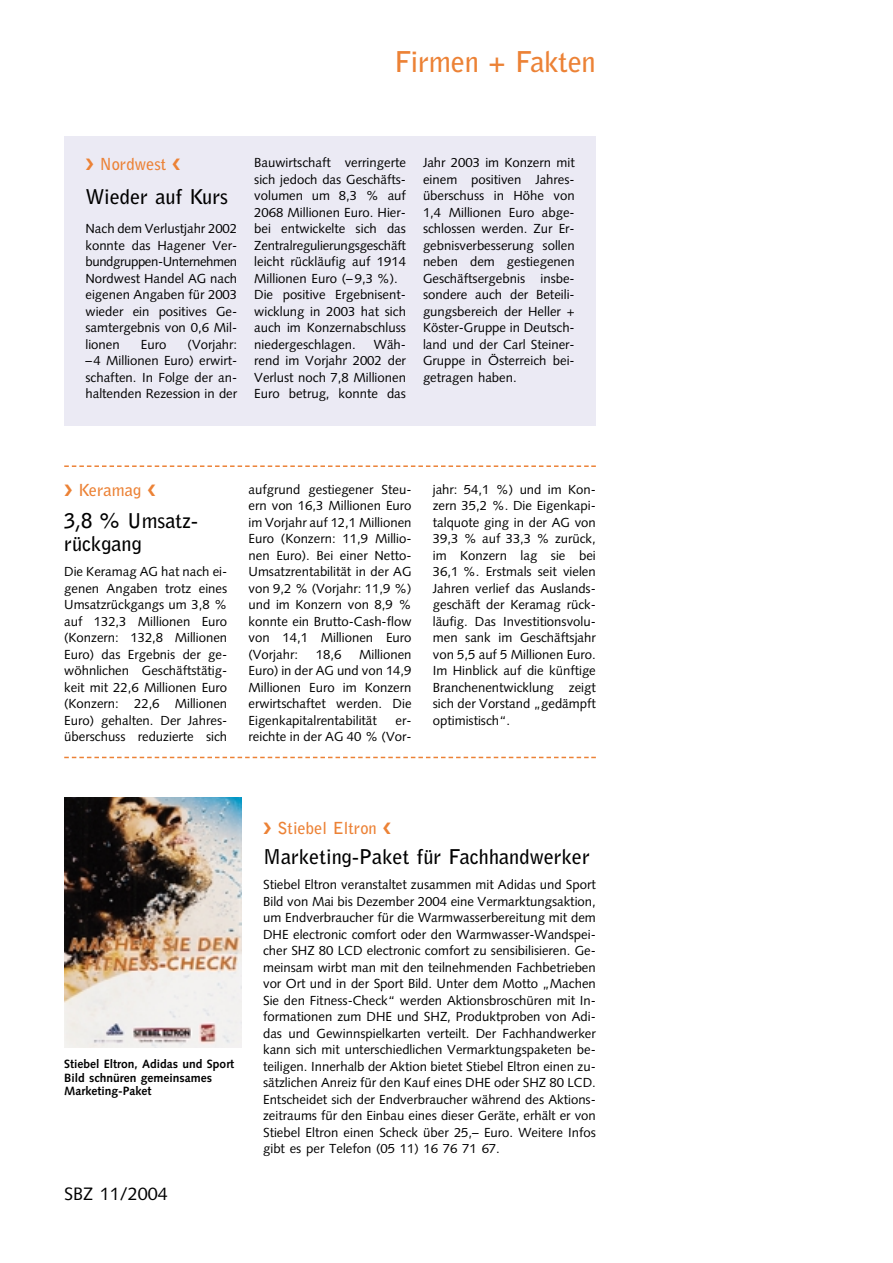
<style>
.page{position:relative;width:893px;height:1263px;background:#fff}
.page>*{position:absolute;margin:0;border:0;box-sizing:border-box;transform-origin:0 0}
.t1{font:700 28.5px "Bell Gothic";letter-spacing:-.01em;color:#ec8236}
.t2{font:700 20.25px/23.2px "Bell Gothic";color:#000}
.t3{font:18px "Syntax";color:#000}
.t4{font:700 16.5px "Bell Gothic";color:#ec8236}
.t5{font:13.2px/16.5px "Syntax";color:#000;text-align:justify}
.t6{font:700 12px/13.5px "Syntax";color:#000}
</style>
<div class="page">
<div style="left:64px;top:136px;width:532px;height:289px;background:#ebeaf4"></div>
<svg style="left:64px;top:465px;width:532px;height:2px"></svg>
<svg style="left:64px;top:757px;width:532px;height:1px"></svg>
<img style="left:64px;top:798px;width:178px;height:249px">
<h1 class="t1" style="left:394px;top:51px;width:203px">Firmen + Fakten</h1>
<p class="t4" style="left:100px;top:157px;width:68px">Nordwest</p>
<h2 class="t2" style="left:85px;top:187px;width:144px">Wieder auf Kurs</h2>
<p class="t5" style="left:85px;top:222px;width:153px">Nach dem Verlustjahr 2002 konnte das Hagener Ver&shy;bundgruppen-Unternehmen Nordwest Handel AG nach eigenen Angaben für 2003 wieder ein positives Ge&shy;samtergebnis von 0,6 Mil&shy;lionen</p>
<p class="t5" style="left:85px;top:337px;width:153px;text-indent:102px">(Vorjahr: –4 Millionen Euro) erwirt&shy;schaften. In Folge der an&shy;haltenden Rezession in der</p>
<p class="t5" style="left:141px;top:337px;width:27px">Euro</p>
<p class="t5" style="left:254px;top:156px;width:153px;text-align:left">Bauwirtschaft verringerte sich jedoch das Geschäfts&shy;volumen um 8,3 % auf<br>2068 Millionen Euro. Hier&shy;bei entwickelte sich das<br>Zentralregulierungsgeschäft leicht rückläufig auf 1914<br>Millionen Euro (– 9,3 %).<br>Die positive Ergebnisent&shy;wicklung in 2003 hat sich auch im Konzernabschluss niedergeschlagen.</p>
<p class="t5" style="left:254px;top:337px;width:153px;text-indent:120px">Wäh&shy;rend im Vorjahr 2002 der Verlust noch 7,8 Millionen Euro betrug, konnte das</p>
<p class="t5" style="left:423px;top:156px;width:153px">Jahr 2003 im Konzern mit einem positiven Jahres&shy;überschuss in Höhe von 1,4 Millionen Euro abge&shy;schlossen werden. Zur Er&shy;gebnisverbesserung sollen neben dem gestiegenen Geschäftsergebnis insbe&shy;sondere auch der Beteili&shy;gungsbereich der Heller + Köster-Gruppe in Deutsch&shy;land und der Carl Steiner-Gruppe in Österreich bei&shy;getragen haben.</p>
<p class="t4" style="left:78px;top:484px;width:64px">Keramag</p>
<h2 class="t2" style="left:64px;top:511px;width:135px">3,8 % Umsatz&shy;rückgang</h2>
<p class="t5" style="left:64px;top:565px;width:164px">Die Keramag AG hat nach ei&shy;genen Angaben trotz eines Umsatzrückgangs um 3,8 % auf 132,3 Millionen Euro (Konzern: 132,8 Millionen Euro) das Ergebnis der ge&shy;wöhnlichen Geschäftstätig&shy;keit mit 22,6 Millionen Euro (Konzern: 22,6 Millionen Euro) gehalten. Der Jahres&shy;überschuss reduzierte sich</p>
<p class="t5" style="left:248px;top:482px;width:164px">aufgrund gestiegener Steu&shy;ern von 16,3 Millionen Euro im Vorjahr auf 12,1 Millionen Euro (Konzern: 11,9 Millio&shy;nen Euro). Bei einer Netto-Umsatzrentabilität in der AG von 9,2 % (Vorjahr: 11,9 %) und im Konzern von 8,9 % konnte ein Brutto-Cash-flow von 14,1 Millionen Euro (Vorjahr:</p>
<p class="t5" style="left:248px;top:647px;width:164px;text-indent:110px">Millionen Euro) in der AG und von 14,9<br>Millionen Euro im Konzern erwirtschaftet werden. Die Eigenkapitalrentabilität</p>
<p class="t5" style="left:316px;top:647px;width:27px">18,6</p>
<p class="t5" style="left:248px;top:713px;width:164px;text-align:right">er-<br>reichte in der AG 40 % (Vor-</p>
<p class="t5" style="left:433px;top:482px;width:164px">jahr: 54,1 %) und im Kon&shy;zern 35,2 %. Die Eigenkapi&shy;talquote ging in der AG von 39,3 % auf 33,3 % zurück, im Konzern lag sie bei 36,1 %. Erstmals seit vielen Jahren verlief das Auslands&shy;geschäft der Keramag rück&shy;läufig. Das Investitionsvolu&shy;men sank im Geschäftsjahr von 5,5 auf 5 Millionen Euro.<br>Im Hinblick auf die künftige Branchenentwicklung zeigt sich der Vorstand „gedämpft optimistisch“.</p>
<p class="t6" style="left:64px;top:1059px;width:172px">Stiebel Eltron, Adidas und Sport<br>Bild schnüren gemeinsames<br>Marketing-Paket</p>
<h3 class="t3" style="left:64px;top:1186px;width:105px">SBZ 11/2004</h3>
<p class="t4" style="left:277px;top:822px;width:101px">Stiebel Eltron</p>
<h2 class="t2" style="left:263px;top:847px;width:328px">Marketing-Paket für Fachhandwerker</h2>
<p class="t5" style="left:263px;top:878px;width:334px">Stiebel Eltron veranstaltet zusammen mit Adidas und Sport Bild von Mai bis Dezember 2004 eine Vermarktungsaktion, um Endverbraucher für die Warmwasserbereitung mit dem DHE electronic comfort oder den Warmwasser-Wandspei&shy;cher SHZ 80 LCD electronic comfort zu sensibilisieren. Ge&shy;meinsam wirbt man mit den teilnehmenden Fachbetrieben vor Ort und in der Sport Bild. Unter dem Motto „Machen Sie den Fitness-Check“ werden Aktionsbroschüren mit In&shy;formationen zum DHE und SHZ, Produktproben von Adi&shy;das und Gewinnspielkarten verteilt. Der Fachhandwerker kann sich mit unterschiedlichen Vermarktungspaketen be&shy;teiligen. Innerhalb der Aktion bietet Stiebel Eltron einen zu&shy;sätzlichen Anreiz für den Kauf eines DHE oder SHZ 80 LCD.<br>Entscheidet sich der Endverbraucher während des Aktions&shy;zeitraums für den Einbau eines dieser Geräte, erhält er von Stiebel Eltron einen Scheck über 25,– Euro. Weitere Infos gibt es per Telefon (05 11) 16 76 71 67.</p>
</div>
